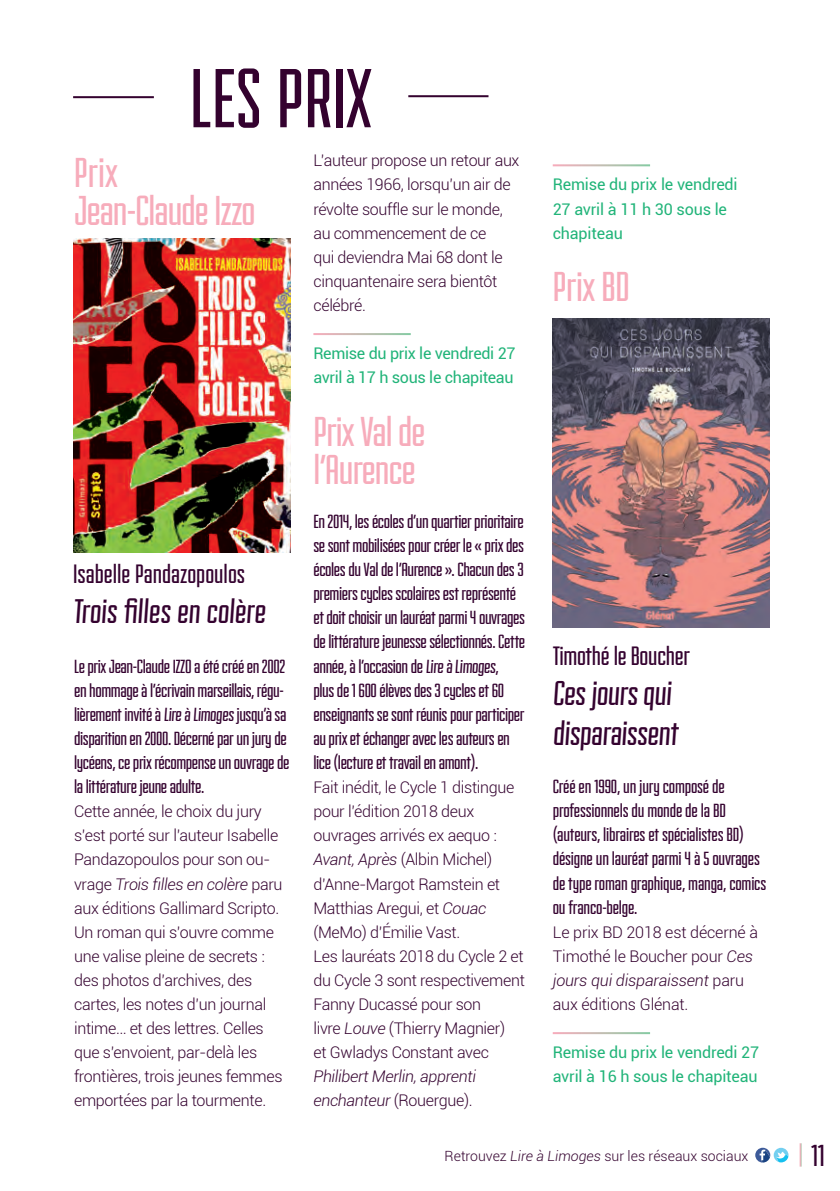
<style>
.page{position:relative;width:840px;height:1191px;background:#fff}
.page>*{position:absolute;margin:0;border:0;box-sizing:border-box;transform-origin:0 0}
.t1{font:88.4px "Fairview";color:#34022f}
.t2{font:44.2px/38.2px "Fairview";letter-spacing:-.02em;color:#f7acbb}
.t3{font:36.2px/40.2px "Fairview";color:#34022f}
.t4{font:32.2px "Fairview";color:#34022f}
.t5{font:28.2px "Fairview";color:#34022f}
.t6{font:20px/24px "Fairview";letter-spacing:-.02em;color:#34022f}
.t7{font:300 16px/24px "Roboto";letter-spacing:-.02em;color:#34022f}
.t8{font:16px/24px "Roboto";letter-spacing:-.01em;color:#21b479}
.t9{font:italic 300 16px/24px "Roboto";letter-spacing:-.02em;color:#34022f}
.t10{font:300 14px "Roboto";color:#34022f}
.s1{font-style:italic}
.s2{font-style:normal}
</style>
<div class="page">
<svg style="left:755px;top:1147px;width:33px;height:15px"></svg>
<hr style="left:408px;top:95px;width:80px;height:2px;background:#34022f">
<hr style="left:73px;top:96px;width:81px;height:2px;background:#34022f">
<img style="left:73px;top:239px;width:217px;height:313px">
<img style="left:552px;top:318px;width:217px;height:309px">
<h1 class="t1" style="left:190px;top:54px;width:183px">LES PRIX</h1>
<h2 class="t2" style="left:74px;top:153px;width:183px">Prix<br>Jean-Claude Izzo</h2>
<h3 class="t5" style="left:73px;top:560px;width:173px">Isabelle Pandazopoulos</h3>
<h3 class="t3" style="left:73px;top:591px;width:196px">Trois filles en colère</h3>
<p class="t6" style="left:74px;top:654px;width:217px">Le prix Jean-Claude IZZO a été créé en 2002 en hommage à l’écrivain marseillais, régu&shy;lièrement invité à Lire à Limoges jusqu’à sa disparition en 2000. Décerné par un jury de lycéens, ce prix récompense un ouvrage de la littérature jeune adulte.</p>
<p class="t7" style="left:74px;top:799px;width:210px">Cette année, le choix du jury s’est porté sur l’auteur Isabelle<br>Pandazopoulos pour son ou&shy;vrage <span class="s1">Trois filles en colère</span> paru aux éditions Gallimard Scripto.<br>Un roman qui s’ouvre comme une valise pleine de secrets : des photos d’archives, des cartes, les notes d’un journal intime… et des lettres. Celles que s’envoient, par-delà les frontières, trois jeunes femmes emportées par la tourmente.</p>
<p class="t7" style="left:313px;top:148px;width:207px">L’auteur propose un retour aux années 1966, lorsqu’un air de révolte souffle sur le monde, au commencement de ce<br>qui deviendra Mai 68 dont le cinquantenaire sera bientôt célébré.</p>
<p class="t8" style="left:313px;top:341px;width:203px">Remise du prix le vendredi 27 avril à 17 h sous le chapiteau</p>
<h2 class="t2" style="left:313px;top:412px;width:114px">Prix Val de l’Aurence</h2>
<p class="t6" style="left:313px;top:509px;width:213px">En 2014, les écoles d’un quartier prioritaire se sont mobilisées pour créer le « prix des écoles du Val de l’Aurence ». Chacun des 3 premiers cycles scolaires est représenté et doit choisir un lauréat parmi 4 ouvrages de littérature jeunesse sélectionnés. Cette année, à l’occasion de Lire à Limoges,<br>plus de 1 600 élèves des 3 cycles et 60 enseignants se sont réunis pour participer au prix et échanger avec les auteurs en lice (lecture et travail en amont).</p>
<p class="t7" style="left:313px;top:775px;width:213px">Fait inédit, le Cycle 1 distingue pour l’édition 2018 deux ouvrages arrivés ex aequo :<br><span class="s1">Avant, Après</span> (Albin Michel) d’Anne-Margot Ramstein et<br>Matthias Aregui, et <span class="s1">Couac </span>(MeMo) d’Émilie Vast.<br>Les lauréats 2018 du Cycle 2 et du Cycle 3 sont respectivement<br>Fanny Ducassé pour son<br>livre <span class="s1">Louve</span> (Thierry Magnier)<br>et Gwladys Constant avec</p>
<p class="t9" style="left:313px;top:1064px;width:164px">Philibert Merlin, apprenti enchanteur <span class="s2">(Rouergue).</span></p>
<p class="t8" style="left:552px;top:172px;width:186px">Remise du prix le vendredi<br>27 avril à 11 h 30 sous le chapiteau</p>
<h2 class="t2" style="left:552px;top:267px;width:79px">Prix BD</h2>
<h3 class="t5" style="left:552px;top:641px;width:139px">Timothé le Boucher</h3>
<h3 class="t3" style="left:552px;top:673px;width:129px">Ces jours qui disparaissent</h3>
<p class="t6" style="left:552px;top:774px;width:215px">Créé en 1990, un jury composé de professionnels du monde de la BD (auteurs, libraires et spécialistes BD) désigne un lauréat parmi 4 à 5 ouvrages de type roman graphique, manga, comics ou franco-belge.</p>
<p class="t7" style="left:552px;top:919px;width:207px">Le prix BD 2018 est décerné à<br>Timothé le Boucher pour <span class="s1">Ces jours qui disparaissent</span> paru aux éditions Glénat.</p>
<p class="t8" style="left:552px;top:1040px;width:208px">Remise du prix le vendredi 27 avril à 16 h sous le chapiteau</p>
<p class="t10" style="left:444px;top:1146px;width:305px">Retrouvez <span class="s1">Lire à Limoges</span> sur les réseaux sociaux</p>
<h3 class="t4" style="left:810px;top:1139px;width:15px">11</h3>
</div>
